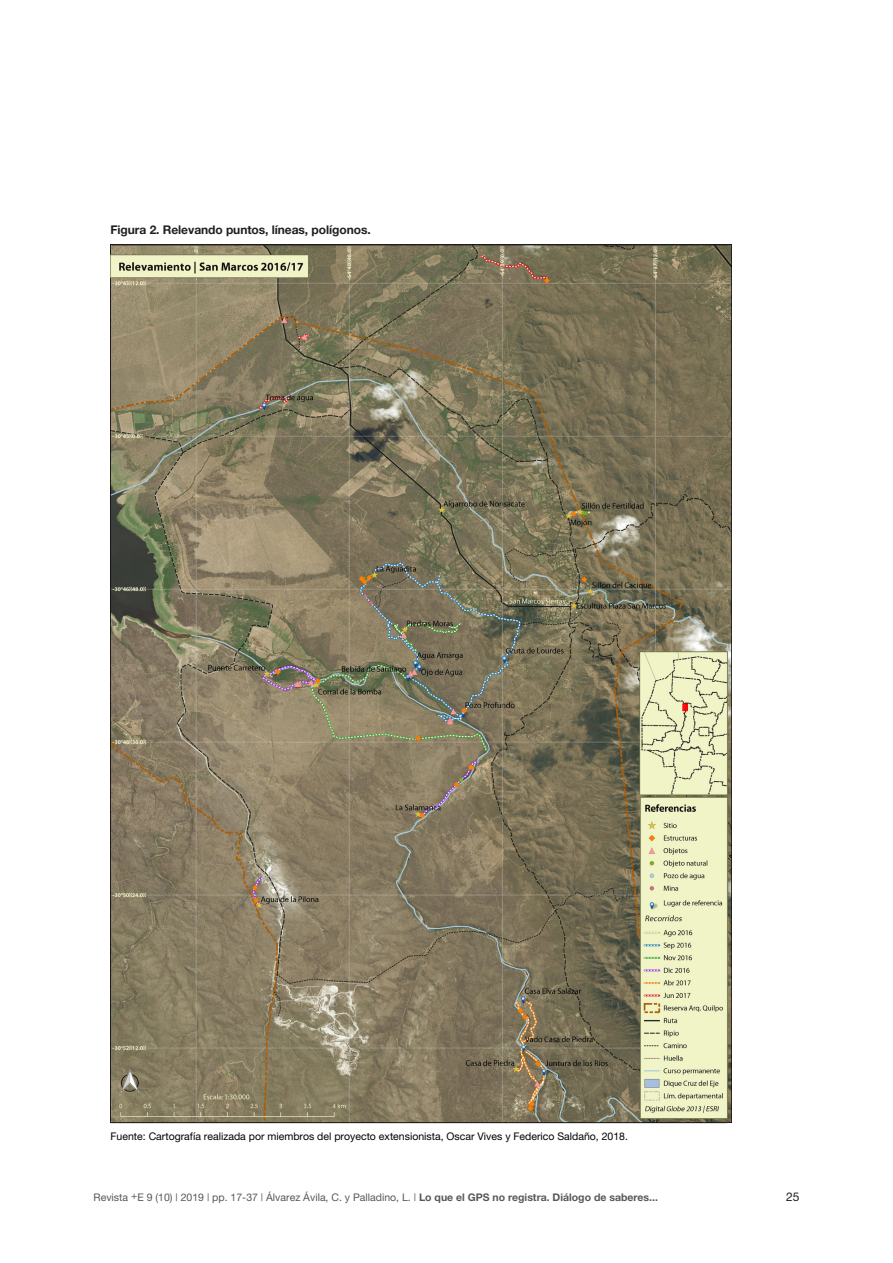
<style>
.page{position:relative;width:893px;height:1263px;background:#fff}
.page>*{position:absolute;margin:0;border:0;box-sizing:border-box;transform-origin:0 0}
.Nombre_autores{font:700 12px "Helvetica Neue";letter-spacing:-.005em;color:#231f20}
.t1{font:12px "Helvetica Neue";color:#231f20}
.t2{font:10.5px "Helvetica Neue";color:#57585a}
.Normal__Web{font:10.5px "Helvetica Neue";color:#000}
.s1{font-weight:700}
</style>
<div class="page">
<hr style="left:111px;top:1122px;width:616px;height:1px;background:#231f20">
<img style="left:111px;top:244px;width:620px;height:878px">
<hr style="left:112px;top:244px;width:616px;height:1px;background:#231f20">
<p class="Nombre_autores" style="left:111px;top:222px;width:262px">Figura 2. Relevando puntos, líneas, polígonos.</p>
<p class="Normal__Web" style="left:111px;top:1130px;width:519px">Fuente: Cartografía realizada por miembros del proyecto extensionista, Oscar Vives y Federico Saldaño, 2018.</p>
<p class="t2" style="left:94px;top:1191px;width:566px">Revista +E 9 (10) | 2019 | pp. 17-37 | Álvarez Ávila, C. y Palladino, L. | <span class="s1">Lo que el GPS no registra. Diálogo de saberes...</span></p>
<p class="t1" style="left:786px;top:1189px;width:15px">25</p>
</div>
